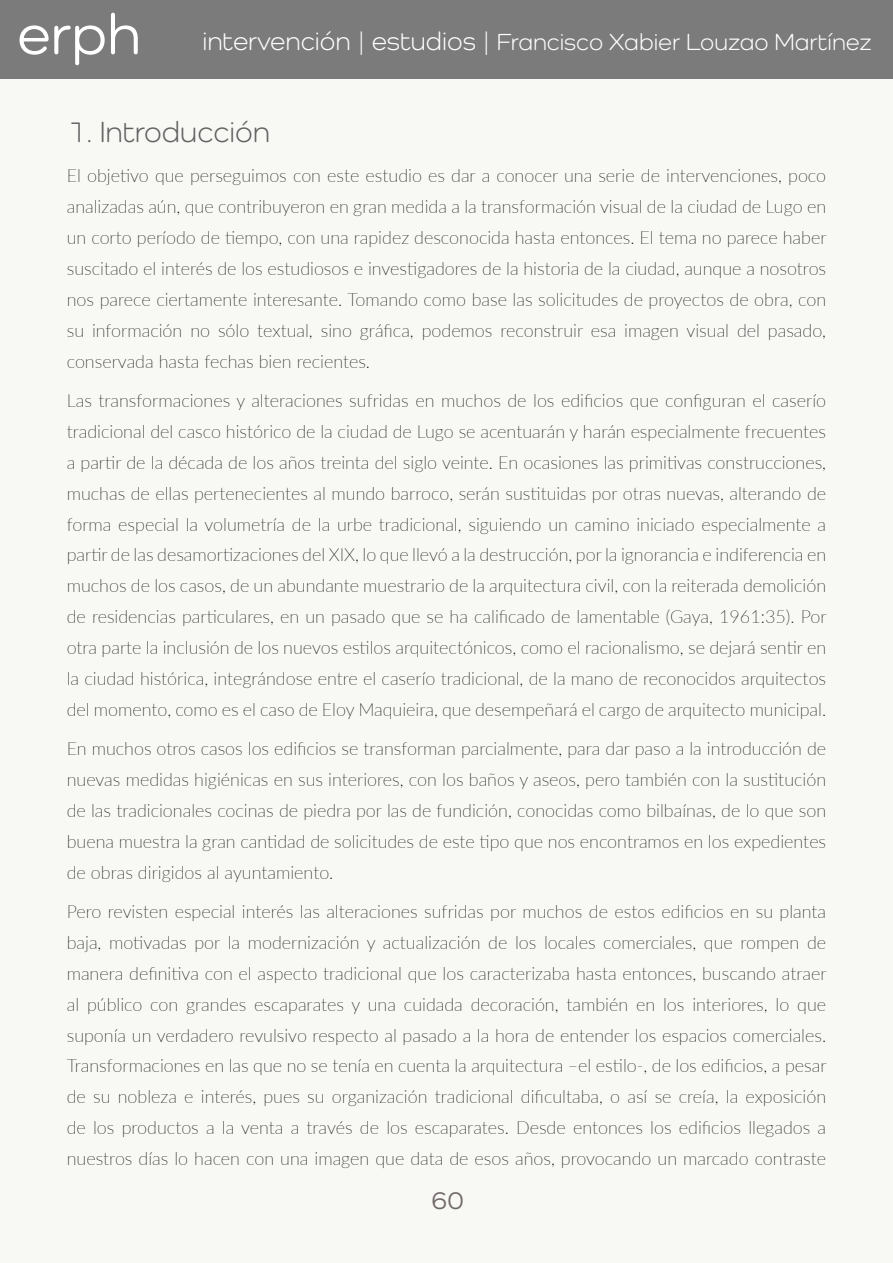
<style>
.page{position:relative;width:893px;height:1263px;background:#f8f8f5}
.page>*{position:absolute;margin:0;border:0;box-sizing:border-box;transform-origin:0 0}
.t1{font:500 58.5px "Como";color:#fff}
.t2{font:30px "Como";color:#606161}
.t3{font:500 25.5px "Como";color:#716869}
.t4{font:24px "Como";color:#fff}
.t5{font:100 18px/30.9px "Lato";color:#000;text-align:justify}
.s1{font-size:26.4px}
</style>
<div class="page">
<div style="left:0;top:0;width:893px;height:79px;background:#7b7b7b"></div>
<h1 class="t1" style="left:17px;top:-1px;width:125px">erph</h1>
<h3 class="t4" style="left:202px;top:27px;width:671px"><span class="s1">intervención | estudios |</span> Francisco Xabier Louzao Martínez</h3>
<h2 class="t2" style="left:67px;top:114px;width:205px">1. Introducción</h2>
<p class="t5" style="left:67px;top:160px;width:761px">El objetivo que perseguimos con este estudio es dar a conocer una serie de intervenciones, poco analizadas aún, que contribuyeron en gran medida a la transformación visual de la ciudad de Lugo en un corto período de tiempo, con una rapidez desconocida hasta entonces. El tema no parece haber suscitado el interés de los estudiosos e investigadores de la historia de la ciudad, aunque a nosotros nos parece ciertamente interesante. Tomando como base las solicitudes de proyectos de obra, con su información no sólo textual, sino gráfica, podemos reconstruir esa imagen visual del pasado, conservada hasta fechas bien recientes.</p>
<p class="t5" style="left:67px;top:385px;width:761px">Las transformaciones y alteraciones sufridas en muchos de los edificios que configuran el caserío tradicional del casco histórico de la ciudad de Lugo se acentuarán y harán especialmente frecuentes a partir de la década de los años treinta del siglo veinte. En ocasiones las primitivas construcciones, muchas de ellas pertenecientes al mundo barroco, serán sustituidas por otras nuevas, alterando de forma especial la volumetría de la urbe tradicional, siguiendo un camino iniciado especialmente a partir de las desamortizaciones del XIX, lo que llevó a la destrucción, por la ignorancia e indiferencia en muchos de los casos, de un abundante muestrario de la arquitectura civil, con la reiterada demolición de residencias particulares, en un pasado que se ha calificado de lamentable (Gaya, 1961:35). Por otra parte la inclusión de los nuevos estilos arquitectónicos, como el racionalismo, se dejará sentir en la ciudad histórica, integrándose entre el caserío tradicional, de la mano de reconocidos arquitectos del momento, como es el caso de Eloy Maquieira, que desempeñará el cargo de arquitecto municipal.</p>
<p class="t5" style="left:67px;top:733px;width:761px">En muchos otros casos los edificios se transforman parcialmente, para dar paso a la introducción de nuevas medidas higiénicas en sus interiores, con los baños y aseos, pero también con la sustitución de las tradicionales cocinas de piedra por las de fundición, conocidas como bilbaínas, de lo que son buena muestra la gran cantidad de solicitudes de este tipo que nos encontramos en los expedientes de obras dirigidos al ayuntamiento.</p>
<p class="t5" style="left:67px;top:896px;width:761px">Pero revisten especial interés las alteraciones sufridas por muchos de estos edificios en su planta baja, motivadas por la modernización y actualización de los locales comerciales, que rompen de manera definitiva con el aspecto tradicional que los caracterizaba hasta entonces, buscando atraer al público con grandes escaparates y una cuidada decoración, también en los interiores, lo que suponía un verdadero revulsivo respecto al pasado a la hora de entender los espacios comerciales.<br>Transformaciones en las que no se tenía en cuenta la arquitectura –el estilo-, de los edificios, a pesar de su nobleza e interés, pues su organización tradicional dificultaba, o así se creía, la exposición de los productos a la venta a través de los escaparates. Desde entonces los edificios llegados a nuestros días lo hacen con una imagen que data de esos años, provocando un marcado contraste</p>
<h3 class="t3" style="left:431px;top:1185px;width:34px">60</h3>
</div>
